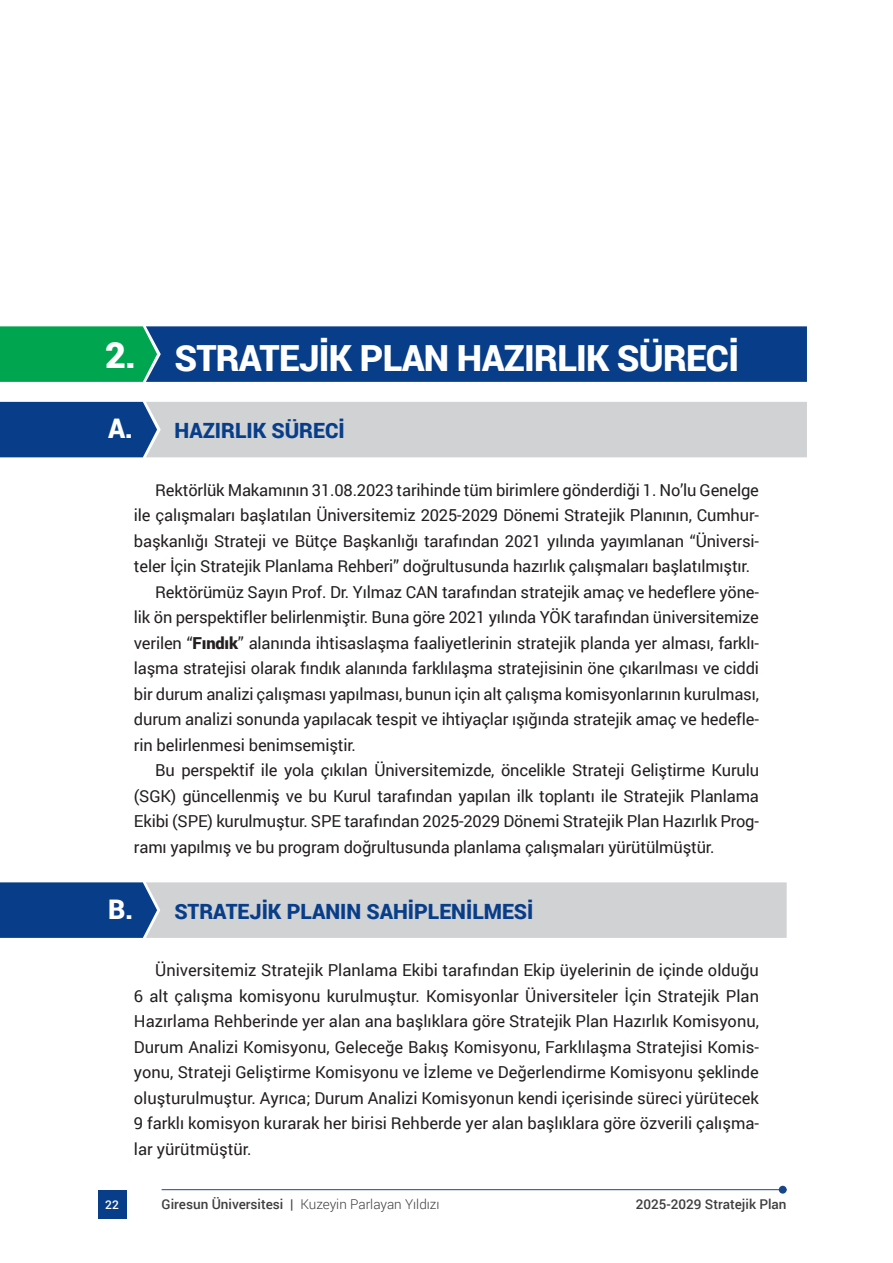
<style>
.page{position:relative;width:893px;height:1263px;background:#fff}
.page>*{position:absolute;margin:0;border:0;box-sizing:border-box;transform-origin:0 0}
.t1{font:900 36px "Roboto";letter-spacing:-.02em;color:#fff}
.t2{font:900 27px "Roboto";color:#fff}
.t3{font:900 21px "Roboto";color:#083e89}
.t4{font:16.5px/25.5px "Roboto";letter-spacing:-.01em;color:#231f20;text-align:justify}
.t5{font:300 13.5px "Roboto";color:#3e3e3f}
.t6{font:500 13.5px "Roboto";color:#3e3e3f}
.t7{font:500 12px "Roboto";color:#fff}
.s1{font-weight:900}
.s2{font-weight:500}
</style>
<div class="page">
<hr style="left:162px;top:1189px;width:625px;height:1px;background:#174688">
<div style="left:98px;top:1190px;width:28px;height:29px;background:#083e89"></div>
<div style="left:779px;top:1186px;width:8px;height:7px;background:#174688;border-radius:50%"></div>
<svg style="left:0;top:326px;width:807px;height:56px;background:#09537f"></svg>
<svg style="left:0;top:402px;width:807px;height:55px;background:#abb6c6"></svg>
<svg style="left:0;top:882px;width:787px;height:56px;background:#abb6c6"></svg>
<h1 class="t1" style="left:105px;top:333px;width:635px">2. STRATEJİK PLAN HAZIRLIK SÜRECİ</h1>
<h2 class="t2" style="left:108px;top:409px;width:26px">A.</h2>
<p class="t3" style="left:174px;top:416px;width:172px">HAZIRLIK SÜRECİ</p>
<p class="t4" style="left:155px;top:476px;width:605px">Rektörlük Makamının 31.08.2023 tarihinde tüm birimlere gönderdiği 1. No’lu Genelge</p>
<p class="t4" style="left:134px;top:502px;width:627px">ile çalışmaları başlatılan Üniversitemiz 2025-2029 Dönemi Stratejik Planının, Cumhur-</p>
<p class="t4" style="left:134px;top:527px;width:626px">başkanlığı Strateji ve Bütçe Başkanlığı tarafından 2021 yılında yayımlanan “Üniversi-</p>
<p class="t4" style="left:134px;top:553px;width:618px">teler İçin Stratejik Planlama Rehberi” doğrultusunda hazırlık çalışmaları başlatılmıştır.</p>
<p class="t4" style="left:155px;top:578px;width:605px">Rektörümüz Sayın Prof. Dr. Yılmaz CAN tarafından stratejik amaç ve hedeflere yöne-</p>
<p class="t4" style="left:134px;top:604px;width:627px">lik ön perspektifler belirlenmiştir. Buna göre 2021 yılında YÖK tarafından üniversitemize</p>
<p class="t4" style="left:134px;top:629px;width:627px">verilen “<span class="s1">Fındık</span>” alanında ihtisaslaşma faaliyetlerinin stratejik planda yer alması, farklı-</p>
<p class="t4" style="left:134px;top:655px;width:627px">laşma stratejisi olarak fındık alanında farklılaşma stratejisinin öne çıkarılması ve ciddi</p>
<p class="t4" style="left:134px;top:680px;width:626px">bir durum analizi çalışması yapılması, bunun için alt çalışma komisyonlarının kurulması,</p>
<p class="t4" style="left:134px;top:706px;width:627px">durum analizi sonunda yapılacak tespit ve ihtiyaçlar ışığında stratejik amaç ve hedefle-</p>
<p class="t4" style="left:134px;top:731px;width:223px">rin belirlenmesi benimsemiştir.</p>
<p class="t4" style="left:155px;top:757px;width:605px">Bu perspektif ile yola çıkılan Üniversitemizde, öncelikle Strateji Geliştirme Kurulu</p>
<p class="t4" style="left:134px;top:782px;width:627px">(SGK) güncellenmiş ve bu Kurul tarafından yapılan ilk toplantı ile Stratejik Planlama</p>
<p class="t4" style="left:134px;top:808px;width:627px">Ekibi (SPE) kurulmuştur. SPE tarafından 2025-2029 Dönemi Stratejik Plan Hazırlık Prog-</p>
<p class="t4" style="left:134px;top:833px;width:582px">ramı yapılmış ve bu program doğrultusunda planlama çalışmaları yürütülmüştür.</p>
<h2 class="t2" style="left:108px;top:890px;width:26px">B.</h2>
<p class="t3" style="left:174px;top:897px;width:361px">STRATEJİK PLANIN SAHİPLENİLMESİ</p>
<p class="t4" style="left:134px;top:957px;width:627px;text-indent:21px">Üniversitemiz Stratejik Planlama Ekibi tarafından Ekip üyelerinin de içinde olduğu 6 alt çalışma komisyonu kurulmuştur. Komisyonlar Üniversiteler İçin Stratejik Plan Hazırlama Rehberinde yer alan ana başlıklara göre Stratejik Plan Hazırlık Komisyonu, Durum Analizi Komisyonu, Geleceğe Bakış Komisyonu, Farklılaşma Stratejisi Komis&shy;yonu, Strateji Geliştirme Komisyonu ve İzleme ve Değerlendirme Komisyonu şeklinde oluşturulmuştur. Ayrıca; Durum Analizi Komisyonun kendi içerisinde süreci yürütecek 9 farklı komisyon kurarak her birisi Rehberde yer alan başlıklara göre özverili çalışma&shy;lar yürütmüştür.</p>
<p class="t7" style="left:105px;top:1196px;width:15px">22</p>
<p class="t5" style="left:162px;top:1195px;width:279px"><span class="s2">Giresun Üniversitesi |</span> Kuzeyin Parlayan Yıldızı</p>
<p class="t6" style="left:636px;top:1195px;width:152px">2025-2029 Stratejik Plan</p>
</div>
